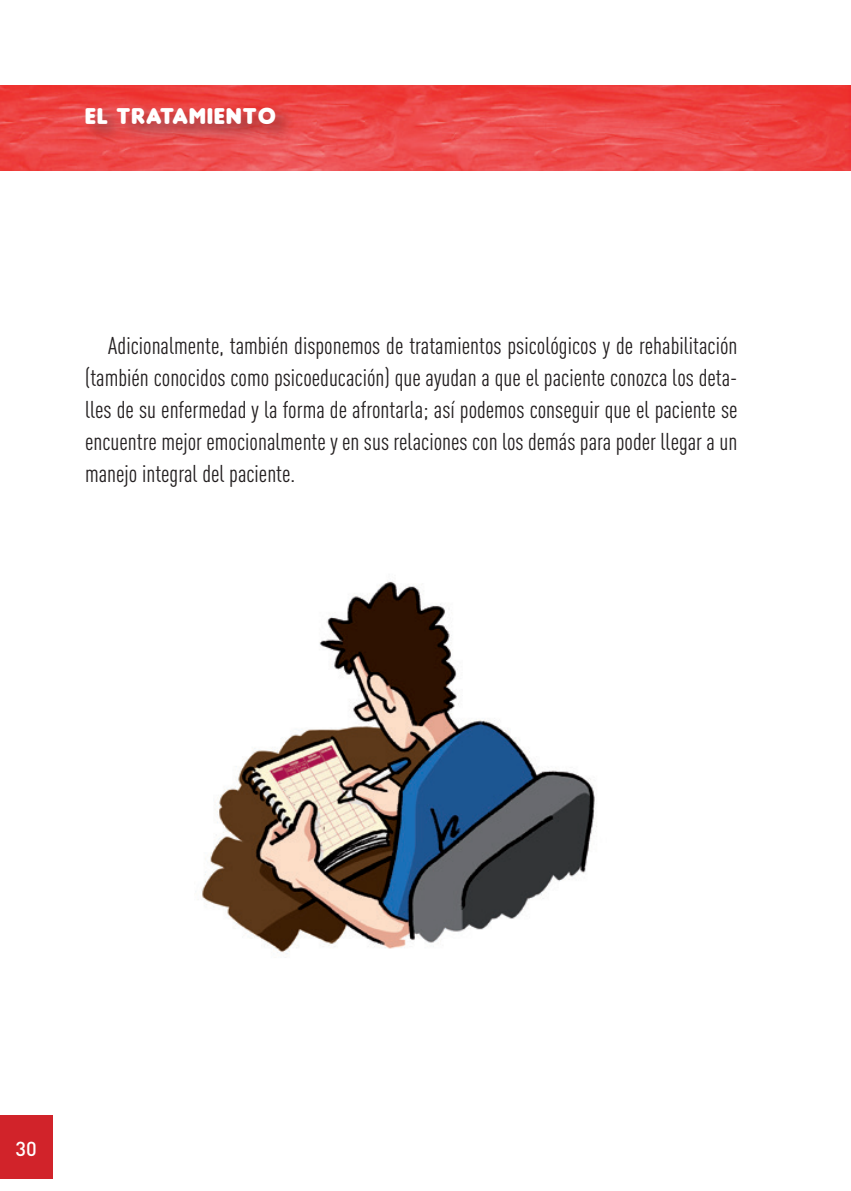
<style>
.page{position:relative;width:851px;height:1191px;background:#fff}
.page>*{position:absolute;margin:0;border:0;box-sizing:border-box;transform-origin:0 0}
.t1{font:24px/32px "DIN Cond";color:#231f20;text-align:justify}
.t2{font:24px "Insaniburger";letter-spacing:.05em;color:#fff}
.t3{font:500 20px "DIN";color:#fff}
</style>
<div class="page">
<div style="left:0;top:1115px;width:52px;height:64px;background:#d1232a"></div>
<img style="left:0;top:85px;width:850px;height:85px">
<div style="left:82px;top:102px;width:214px;height:41px;background:#231f20;opacity:.44"></div>
<img style="left:201px;top:581px;width:396px;height:373px">
<p class="t2" style="left:85px;top:102px;width:192px">EL TRATAMIENTO</p>
<p class="t1" style="left:85px;top:329px;width:654px;text-indent:23px">Adicionalmente, también disponemos de tratamientos psicológicos y de rehabilitación (también conocidos como psicoeducación) que ayudan a que el paciente conozca los deta&shy;lles de su enfermedad y la forma de afrontarla; así podemos conseguir que el paciente se encuentre mejor emocionalmente y en sus relaciones con los demás para poder llegar a un manejo integral del paciente.</p>
<p class="t3" style="left:16px;top:1135px;width:23px">30</p>
</div>
